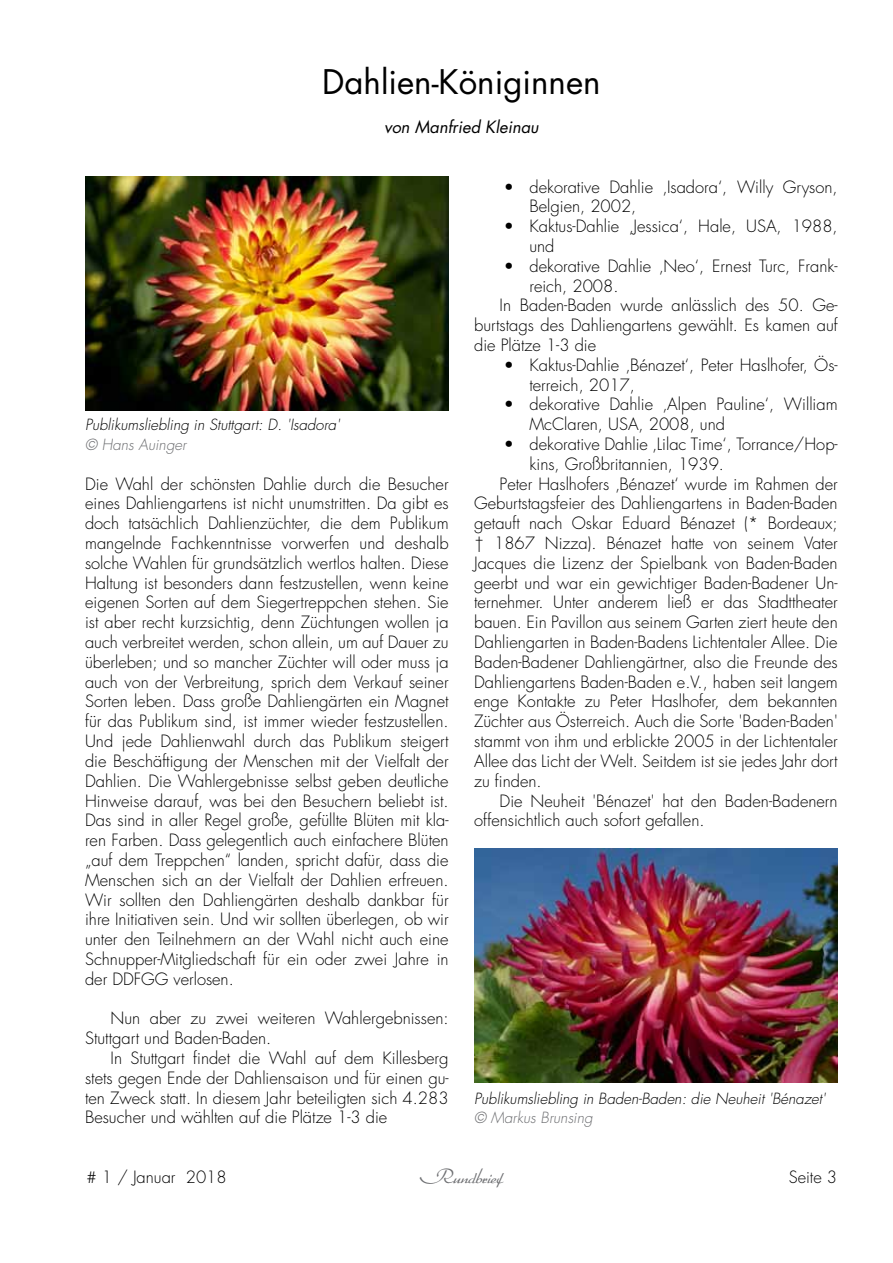
<style>
.page{position:relative;width:893px;height:1263px;background:#fff}
.page>*{position:absolute;margin:0;border:0;box-sizing:border-box;transform-origin:0 0}
.t1{font:33px "Futura Std";color:#000}
.t2{font:300 19.5px "Arabella Pro";color:#6d6e71}
.t3{font:300 16.5px/19.8px "Futura Std";color:#000}
.t4{font:italic 16.5px "Futura Std";color:#000}
.t5{font:italic 300 15px "Futura Std";color:#000}
.t6{font:italic 300 15px "Futura Std";color:#6d6e71}
</style>
<div class="page">
<img style="left:85px;top:176px;width:364px;height:234px">
<img style="left:474px;top:849px;width:364px;height:234px">
<h1 class="t1" style="left:322px;top:60px;width:280px">Dahlien-Königinnen</h1>
<p class="t4" style="left:384px;top:117px;width:156px">von Manfried Kleinau</p>
<p class="t5" style="left:85px;top:416px;width:256px">Publikumsliebling in Stuttgart: D. 'Isadora'</p>
<p class="t6" style="left:85px;top:435px;width:103px">© Hans Auinger</p>
<p class="t3" style="left:85px;top:474px;width:365px;text-align:justify">Die Wahl der schönsten Dahlie durch die Besucher eines Dahliengartens ist nicht unumstritten. Da gibt es doch tatsächlich Dahlienzüchter, die dem Publikum mangelnde Fachkenntnisse vorwerfen und deshalb solche Wahlen für grundsätzlich wertlos halten. Diese Haltung ist besonders dann festzustellen, wenn keine eigenen Sorten auf dem Siegertreppchen stehen. Sie ist aber recht kurzsichtig, denn Züchtungen wollen ja auch verbreitet werden, schon allein, um auf Dauer zu überleben; und so mancher Züchter will oder muss ja auch von der Verbreitung, sprich dem Verkauf seiner Sorten leben. Dass große Dahliengärten ein Magnet für das Publikum sind, ist immer wieder festzustellen.<br>Und jede Dahlienwahl durch das Publikum steigert die Beschäftigung der Menschen mit der Vielfalt der Dahlien. Die Wahlergebnisse selbst geben deutliche Hinweise darauf, was bei den Besuchern beliebt ist.<br>Das sind in aller Regel große, gefüllte Blüten mit kla&shy;ren Farben. Dass gelegentlich auch einfachere Blüten „auf dem Treppchen“ landen, spricht dafür, dass die Menschen sich an der Vielfalt der Dahlien erfreuen.<br>Wir sollten den Dahliengärten deshalb dankbar für ihre Initiativen sein. Und wir sollten überlegen, ob wir unter den Teilnehmern an der Wahl nicht auch eine Schnupper-Mitgliedschaft für ein oder zwei Jahre in der DDFGG verlosen.</p>
<p class="t3" style="left:85px;top:1009px;width:365px;text-indent:26px">Nun aber zu zwei weiteren Wahlergebnissen:<br>Stuttgart und Baden-Baden.</p>
<p class="t3" style="left:85px;top:1048px;width:365px;text-align:justify;text-indent:26px">In Stuttgart findet die Wahl auf dem Killesberg stets gegen Ende der Dahliensaison und für einen gu&shy;ten Zweck statt. In diesem Jahr beteiligten sich 4.283<br>Besucher und wählten auf die Plätze 1-3 die</p>
<p class="t3" style="left:529px;top:177px;width:310px;text-indent:-26px">• dekorative Dahlie ‚Isadora‘, Willy Gryson,<br>Belgien, 2002,</p>
<p class="t3" style="left:529px;top:217px;width:310px;text-indent:-26px">• Kaktus-Dahlie ‚Jessica‘, Hale, USA, 1988, und</p>
<p class="t3" style="left:504px;top:256px;width:335px">• dekorative Dahlie ‚Neo‘, Ernest Turc, Frank-</p>
<p class="t3" style="left:529px;top:276px;width:91px">reich, 2008.</p>
<p class="t3" style="left:500px;top:296px;width:339px">In Baden-Baden wurde anlässlich des 50. Ge-</p>
<p class="t3" style="left:474px;top:316px;width:365px">burtstags des Dahliengartens gewählt. Es kamen auf</p>
<p class="t3" style="left:474px;top:336px;width:124px">die Plätze 1-3 die</p>
<p class="t3" style="left:529px;top:355px;width:310px;text-indent:-26px">• Kaktus-Dahlie ‚Bénazet‘, Peter Haslhofer, Ös&shy;terreich, 2017,</p>
<p class="t3" style="left:529px;top:395px;width:310px;text-indent:-26px">• dekorative Dahlie ‚Alpen Pauline‘, William<br>McClaren, USA, 2008, und</p>
<p class="t3" style="left:504px;top:435px;width:335px">• dekorative Dahlie ‚Lilac Time‘, Torrance/Hop-</p>
<p class="t3" style="left:529px;top:454px;width:196px">kins, Großbritannien, 1939.</p>
<p class="t3" style="left:500px;top:474px;width:340px">Peter Haslhofers ‚Bénazet‘ wurde im Rahmen der</p>
<p class="t3" style="left:474px;top:494px;width:365px">Geburtstagsfeier des Dahliengartens in Baden-Baden</p>
<p class="t3" style="left:474px;top:514px;width:365px">getauft nach Oskar Eduard Bénazet (* Bordeaux;</p>
<p class="t3" style="left:474px;top:534px;width:365px">† 1867 Nizza). Bénazet hatte von seinem Vater</p>
<p class="t3" style="left:474px;top:553px;width:365px">Jacques die Lizenz der Spielbank von Baden-Baden</p>
<p class="t3" style="left:474px;top:573px;width:365px">geerbt und war ein gewichtiger Baden-Badener Un-</p>
<p class="t3" style="left:474px;top:593px;width:365px">ternehmer. Unter anderem ließ er das Stadttheater</p>
<p class="t3" style="left:474px;top:613px;width:365px">bauen. Ein Pavillon aus seinem Garten ziert heute den</p>
<p class="t3" style="left:474px;top:633px;width:365px">Dahliengarten in Baden-Badens Lichtentaler Allee. Die</p>
<p class="t3" style="left:474px;top:652px;width:365px">Baden-Badener Dahliengärtner, also die Freunde des</p>
<p class="t3" style="left:474px;top:672px;width:365px">Dahliengartens Baden-Baden e.V., haben seit langem</p>
<p class="t3" style="left:474px;top:692px;width:365px">enge Kontakte zu Peter Haslhofer, dem bekannten</p>
<p class="t3" style="left:474px;top:712px;width:365px">Züchter aus Österreich. Auch die Sorte 'Baden-Baden'</p>
<p class="t3" style="left:474px;top:732px;width:365px">stammt von ihm und erblickte 2005 in der Lichtentaler</p>
<p class="t3" style="left:474px;top:751px;width:365px">Allee das Licht der Welt. Seitdem ist sie jedes Jahr dort</p>
<p class="t3" style="left:474px;top:771px;width:69px">zu finden.</p>
<p class="t3" style="left:500px;top:791px;width:340px">Die Neuheit 'Bénazet' hat den Baden-Badenern</p>
<p class="t3" style="left:474px;top:811px;width:232px">offensichtlich auch sofort gefallen.</p>
<p class="t5" style="left:474px;top:1089px;width:353px">Publikumsliebling in Baden-Baden: die Neuheit 'Bénazet'</p>
<p class="t6" style="left:474px;top:1109px;width:120px">© Markus Brunsing</p>
<p class="t3" style="left:87px;top:1167px;width:142px"># 1 / Januar 2018</p>
<p class="t2" style="left:420px;top:1165px;width:84px">Rundbrief</p>
<p class="t3" style="left:789px;top:1167px;width:50px">Seite 3</p>
</div>
